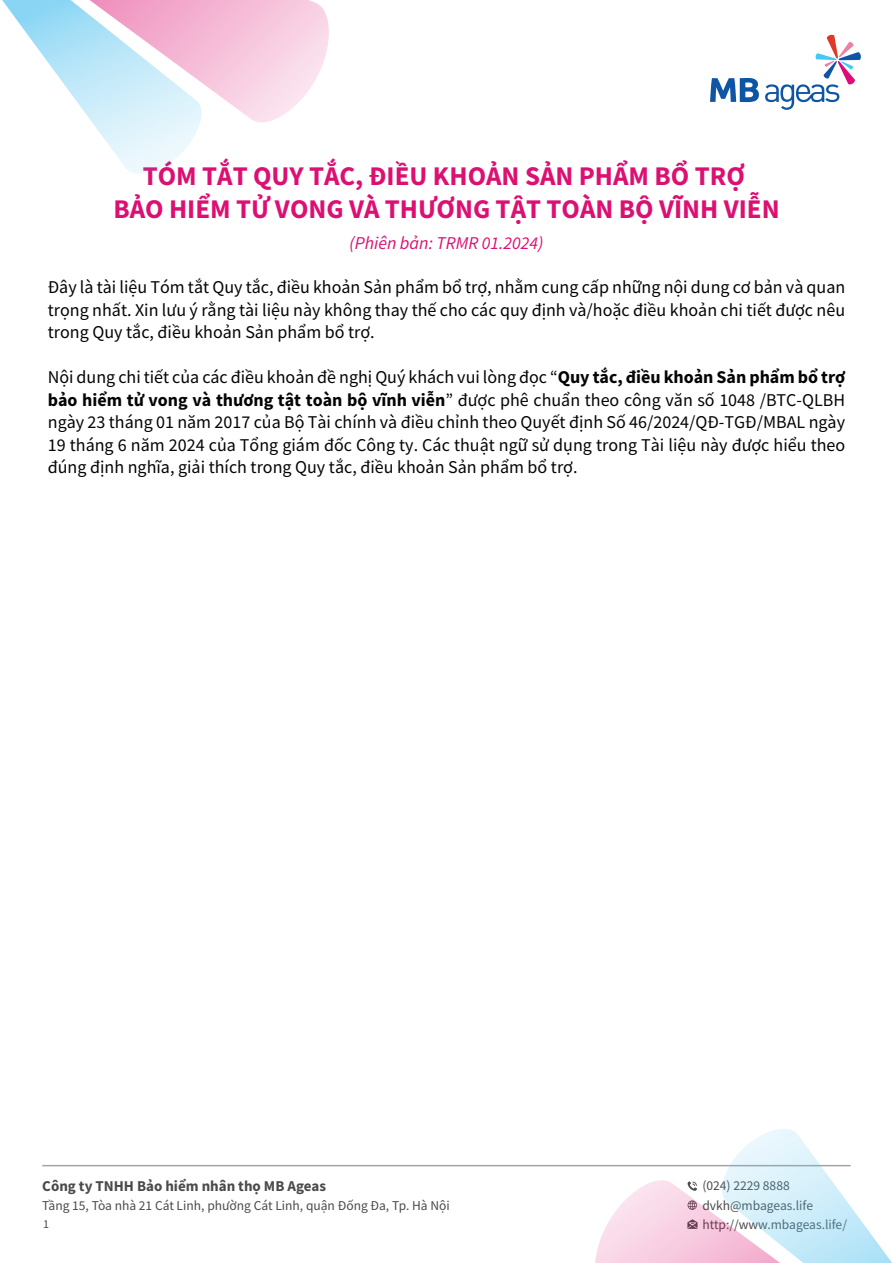
<style>
.page{position:relative;width:893px;height:1263px;background:#fff}
.page>*{position:absolute;margin:0;border:0;box-sizing:border-box;transform-origin:0 0}
.t1{font:700 27px/33px "Source Sans Pro";color:#dc0f72;text-align:center}
.t2{font:18px/22.5px "Source Sans Pro";color:#040503;text-align:justify}
.t3{font:italic 18px "Source Sans Pro";color:#dc0f72}
.t4{font:700 15px "Source Sans Pro";color:#494a49}
.t5{font:13.5px/19.5px "Source Sans Pro";color:#494a49}
.t6{font:12px "Source Sans Pro";color:#494a49}
.s1{font-weight:700}
</style>
<div class="page">
<hr style="left:42px;top:1165px;width:809px;height:1px;background:#494a49">
<svg style="left:710px;top:78px;width:49px;height:24px"></svg>
<svg style="left:765px;top:34px;width:96px;height:76px"></svg>
<svg style="left:2px;top:0;width:327px;height:174px"></svg>
<svg style="left:595px;top:1129px;width:297px;height:134px"></svg>
<h1 class="t1" style="left:113px;top:159px;width:668px">TÓM TẮT QUY TẮC, ĐIỀU KHOẢN SẢN PHẨM BỔ TRỢ<br>BẢO HIỂM TỬ VONG VÀ THƯƠNG TẬT TOÀN BỘ VĨNH VIỄN</h1>
<p class="t3" style="left:350px;top:231px;width:195px">(Phiên bản: TRMR 01.2024)</p>
<p class="t2" style="left:48px;top:276px;width:799px">Đây là tài liệu Tóm tắt Quy tắc, điều khoản Sản phẩm bổ trợ, nhằm cung cấp những nội dung cơ bản và quan trọng nhất. Xin lưu ý rằng tài liệu này không thay thế cho các quy định và/hoặc điều khoản chi tiết được nêu trong Quy tắc, điều khoản Sản phẩm bổ trợ.</p>
<p class="t2" style="left:48px;top:366px;width:799px">Nội dung chi tiết của các điều khoản đề nghị Quý khách vui lòng đọc “<span class="s1">Quy tắc, điều khoản Sản phẩm bổ trợ bảo hiểm tử vong và thương tật toàn bộ vĩnh viễn</span>” được phê chuẩn theo công văn số 1048 /BTC-QLBH ngày 23 tháng 01 năm 2017 của Bộ Tài chính và điều chỉnh theo Quyết định Số 46/2024/QĐ-TGĐ/MBAL ngày 19 tháng 6 năm 2024 của Tổng giám đốc Công ty. Các thuật ngữ sử dụng trong Tài liệu này được hiểu theo đúng định nghĩa, giải thích trong Quy tắc, điều khoản Sản phẩm bổ trợ.</p>
<p class="t4" style="left:42px;top:1176px;width:285px">Công ty TNHH Bảo hiểm nhân thọ MB Ageas</p>
<p class="t5" style="left:42px;top:1196px;width:409px">Tầng 15, Tòa nhà 21 Cát Linh, phường Cát Linh, quận Đống Đa, Tp. Hà Nội</p>
<p class="t6" style="left:43px;top:1216px;width:7px">1</p>
<p class="t5" style="left:702px;top:1176px;width:146px">(024) 2229 8888 dvkh@mbageas.life http://www.mbageas.life/</p>
</div>
